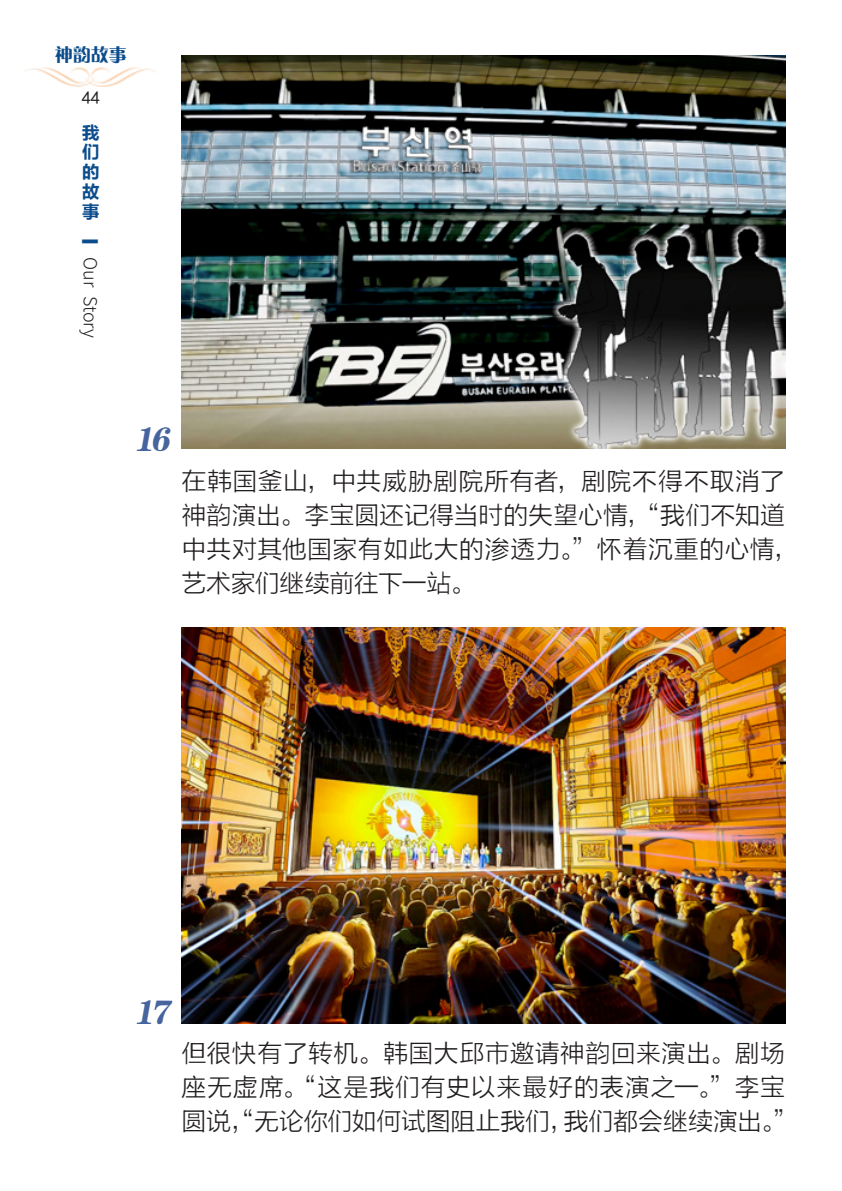
<style>
.page{position:relative;width:842px;height:1191px;background:#fff}
.page>*{position:absolute;margin:0;border:0;box-sizing:border-box;transform-origin:0 0}
.序号-方正粗宋{font:italic 34px "FZCSK GBK1 0";color:#46649d}
.脚本-方正兰亭细黑{font:25px/34px "FZLTXHK";letter-spacing:.005em;color:#231f20}
.t1{font:300 18px "Source Han Sans CN";color:#231f20}
.t2{font:18px/19.8px "FZLTCHK GBK1 0";color:#0b4c8c;text-align:justify}
.t3{font:18px "FZCQK GBK1 0";color:#0b4c8c}
.t4{font:18px "Sim Hei";color:#231f20}
.s1{font-family:"FZLTCHK GBK1 0";font-weight:400;font-size:15.4px;color:#0b4c8c}
</style>
<div class="page">
<img style="left:25px;top:67px;width:131px;height:20px">
<img style="left:181px;top:55px;width:604px;height:394px">
<img style="left:181px;top:628px;width:604px;height:395px">
<p class="t3" style="left:55px;top:45px;width:74px">神韵故事</p>
<p class="t4" style="left:82px;top:88px;width:19px">44</p>
<p class="t2" style="left:82px;top:123px;width:19px">我们的故事</p>
<p class="t1" style="left:101px;top:236px;width:104px;rotate:90deg"><span class="s1">|</span> Our Story</p>
<p class="序号-方正粗宋" style="left:134px;top:420px;width:44px">16</p>
<p class="脚本-方正兰亭细黑" style="left:181px;top:464px;width:618px">在韩国釜山，中共威胁剧院所有者，剧院不得不取消了神韵演出。李宝圆还记得当时的失望心情，“我们不知道中共对其他国家有如此大的渗透力。”怀着沉重的心情，艺术家们继续前往下一站。</p>
<p class="序号-方正粗宋" style="left:134px;top:993px;width:44px">17</p>
<p class="脚本-方正兰亭细黑" style="left:181px;top:1037px;width:618px">但很快有了转机。韩国大邱市邀请神韵回来演出。剧场座无虚席。“这是我们有史以来最好的表演之一。”李宝圆说，“无论你们如何试图阻止我们，我们都会继续演出。”</p>
</div>
